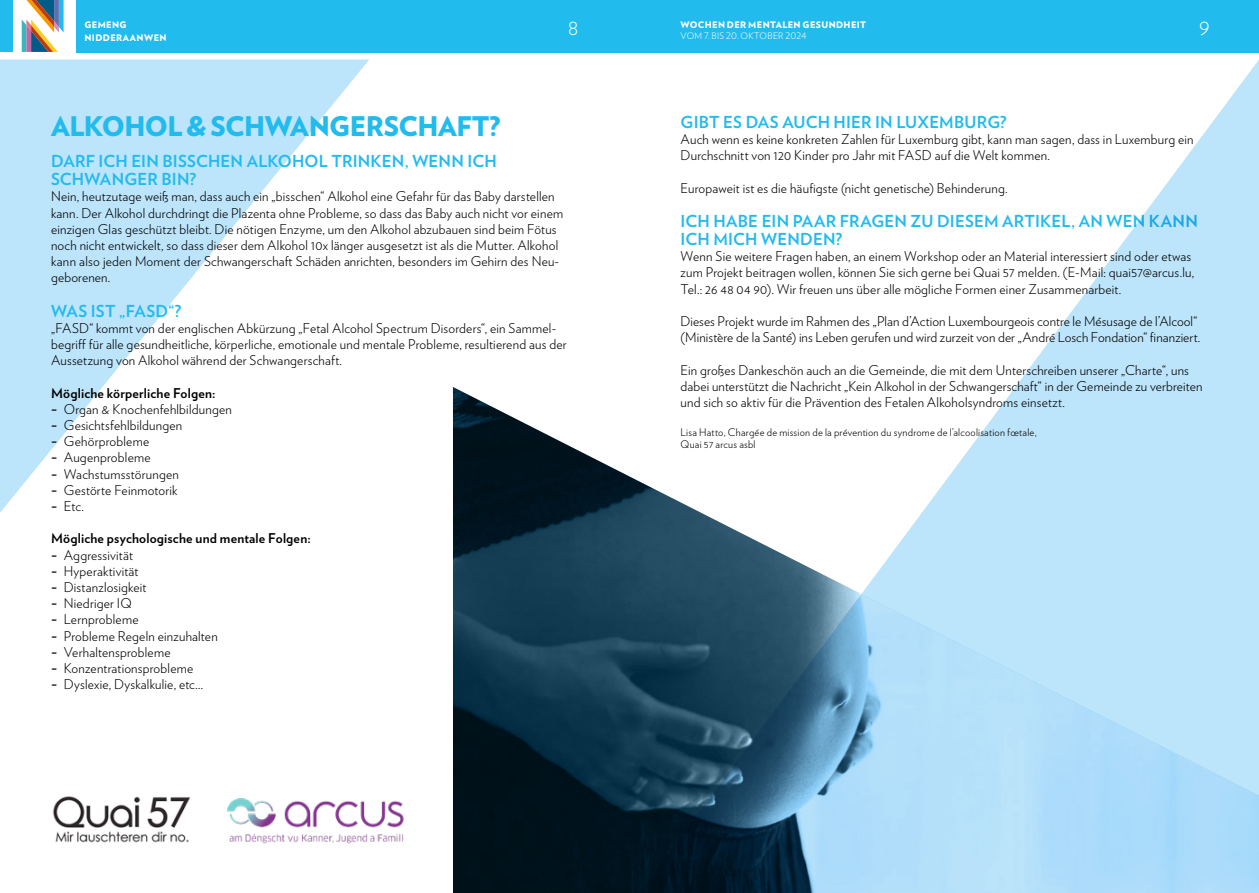
<style>
.page{position:relative;width:1259px;height:893px;background:#fff}
.page>*{position:absolute;margin:0;border:0;box-sizing:border-box;transform-origin:0 0}
.t1{font:900 27px "Verlag";letter-spacing:-.025em;color:#21bbee}
.t2{font:300 18px "Verlag";color:#fff}
.t3{font:700 16.5px/18px "Verlag";letter-spacing:.01em;color:#21bbee}
.t4{font:300 13.5px/16.2px "Verlag";letter-spacing:.015em;color:#000}
.t5{font:300 10.5px/12.6px "Verlag";letter-spacing:.025em;color:#000}
.t6{font:900 9px/12.5px "Verlag";letter-spacing:.04em;color:#fff}
.t7{font:300 9px "Verlag";letter-spacing:.02em;color:#fff}
.s1{font-weight:700}
</style>
<div class="page">
<svg style="left:0;top:60px;width:369px;height:453px;fill:#bce4fa"></svg>
<div style="left:0;top:0;width:13px;height:52px;background:#21bbee"></div>
<div style="left:77px;top:0;width:1182px;height:53px;background:#21bbee"></div>
<svg style="left:21px;top:0;width:43px;height:52px"></svg>
<svg style="left:1015px;top:60px;width:244px;height:327px"></svg>
<img style="left:453px;top:387px;width:806px;height:506px">
<img style="left:53px;top:796px;width:138px;height:47px">
<img style="left:226px;top:798px;width:178px;height:46px">
<p class="t6" style="left:84px;top:18px;width:84px">GEMENG<br>NIDDERAANWEN</p>
<h2 class="t2" style="left:568px;top:16px;width:12px">8</h2>
<h2 class="t2" style="left:1199px;top:16px;width:12px">9</h2>
<p class="t6" style="left:680px;top:18px;width:187px">WOCHEN DER MENTALEN GESUNDHEIT</p>
<p class="t7" style="left:680px;top:29px;width:127px">VOM 7. BIS 20. OKTOBER 2024</p>
<h1 class="t1" style="left:51px;top:104px;width:451px">ALKOHOL &amp; SCHWANGERSCHAFT?</h1>
<p class="t3" style="left:51px;top:151px;width:447px">DARF ICH EIN BISSCHEN ALKOHOL TRINKEN, WENN ICH<br>SCHWANGER BIN?</p>
<p class="t4" style="left:51px;top:188px;width:514px">Nein, heutzutage weiß man, dass auch ein „bisschen“ Alkohol eine Gefahr für das Baby darstellen kann. Der Alkohol durchdringt die Plazenta ohne Probleme, so dass das Baby auch nicht vor einem einzigen Glas geschützt bleibt. Die nötigen Enzyme, um den Alkohol abzubauen sind beim Fötus noch nicht entwickelt, so dass dieser dem Alkohol 10x länger ausgesetzt ist als die Mutter. Alkohol kann also jeden Moment der Schwangerschaft Schäden anrichten, besonders im Gehirn des Neu&shy;geborenen.</p>
<p class="t3" style="left:51px;top:301px;width:132px">WAS IST „FASD“?</p>
<p class="t4" style="left:51px;top:319px;width:517px">„FASD“ kommt von der englischen Abkürzung „Fetal Alcohol Spectrum Disorders“, ein Sammel&shy;begriff für alle gesundheitliche, körperliche, emotionale und mentale Probleme, resultierend aus der<br>Aussetzung von Alkohol während der Schwangerschaft.</p>
<p class="t4" style="left:51px;top:384px;width:182px"><span class="s1">Mögliche körperliche Folgen:<br>−</span> Organ &amp; Knochenfehlbildungen <span class="s1">−</span> Gesichtsfehlbildungen<br><span class="s1">−</span> Gehörprobleme<br><span class="s1">−</span> Augenprobleme<br><span class="s1">−</span> Wachstumsstörungen<br><span class="s1">−</span> Gestörte Feinmotorik<br><span class="s1">−</span> Etc.</p>
<p class="t4" style="left:51px;top:530px;width:261px"><span class="s1">Mögliche psychologische und mentale Folgen: −</span> Aggressivität<br><span class="s1">−</span> Hyperaktivität<br><span class="s1">−</span> Distanzlosigkeit<br><span class="s1">−</span> Niedriger IQ<br><span class="s1">−</span> Lernprobleme<br><span class="s1">−</span> Probleme Regeln einzuhalten<br><span class="s1">−</span> Verhaltensprobleme<br><span class="s1">−</span> Konzentrationsprobleme<br><span class="s1">−</span> Dyslexie, Dyskalkulie, etc…</p>
<p class="t3" style="left:680px;top:112px;width:328px">GIBT ES DAS AUCH HIER IN LUXEMBURG?</p>
<p class="t4" style="left:680px;top:130px;width:514px">Auch wenn es keine konkreten Zahlen für Luxemburg gibt, kann man sagen, dass in Luxemburg ein<br>Durchschnitt von 120 Kinder pro Jahr mit FASD auf die Welt kommen.</p>
<p class="t4" style="left:680px;top:179px;width:329px">Europaweit ist es die häufigste (nicht genetische) Behinderung.</p>
<p class="t3" style="left:680px;top:211px;width:519px">ICH HABE EIN PAAR FRAGEN ZU DIESEM ARTIKEL, AN WEN KANN<br>ICH MICH WENDEN?</p>
<p class="t4" style="left:680px;top:247px;width:515px">Wenn Sie weitere Fragen haben, an einem Workshop oder an Material interessiert sind oder etwas zum Projekt beitragen wollen, können Sie sich gerne bei Quai 57 melden. (E-Mail: quai57@arcus.lu,<br>Tel.: 26 48 04 90). Wir freuen uns über alle mögliche Formen einer Zusammenarbeit.</p>
<p class="t4" style="left:680px;top:312px;width:521px">Dieses Projekt wurde im Rahmen des „Plan d’Action Luxembourgeois contre le Mésusage de l’Alcool“ (Ministère de la Santé) ins Leben gerufen und wird zurzeit von der „André Losch Fondation“ finanziert.</p>
<p class="t4" style="left:680px;top:361px;width:523px">Ein großes Dankeschön auch an die Gemeinde, die mit dem Unterschreiben unserer „Charte“, uns dabei unterstützt die Nachricht „Kein Alkohol in der Schwangerschaft“ in der Gemeinde zu verbreiten und sich so aktiv für die Prävention des Fetalen Alkoholsyndroms einsetzt.</p>
<p class="t5" style="left:680px;top:425px;width:357px">Lisa Hatto, Chargée de mission de la prévention du syndrome de l’alcoolisation fœtale,<br>Quai 57 arcus asbl</p>
</div>
